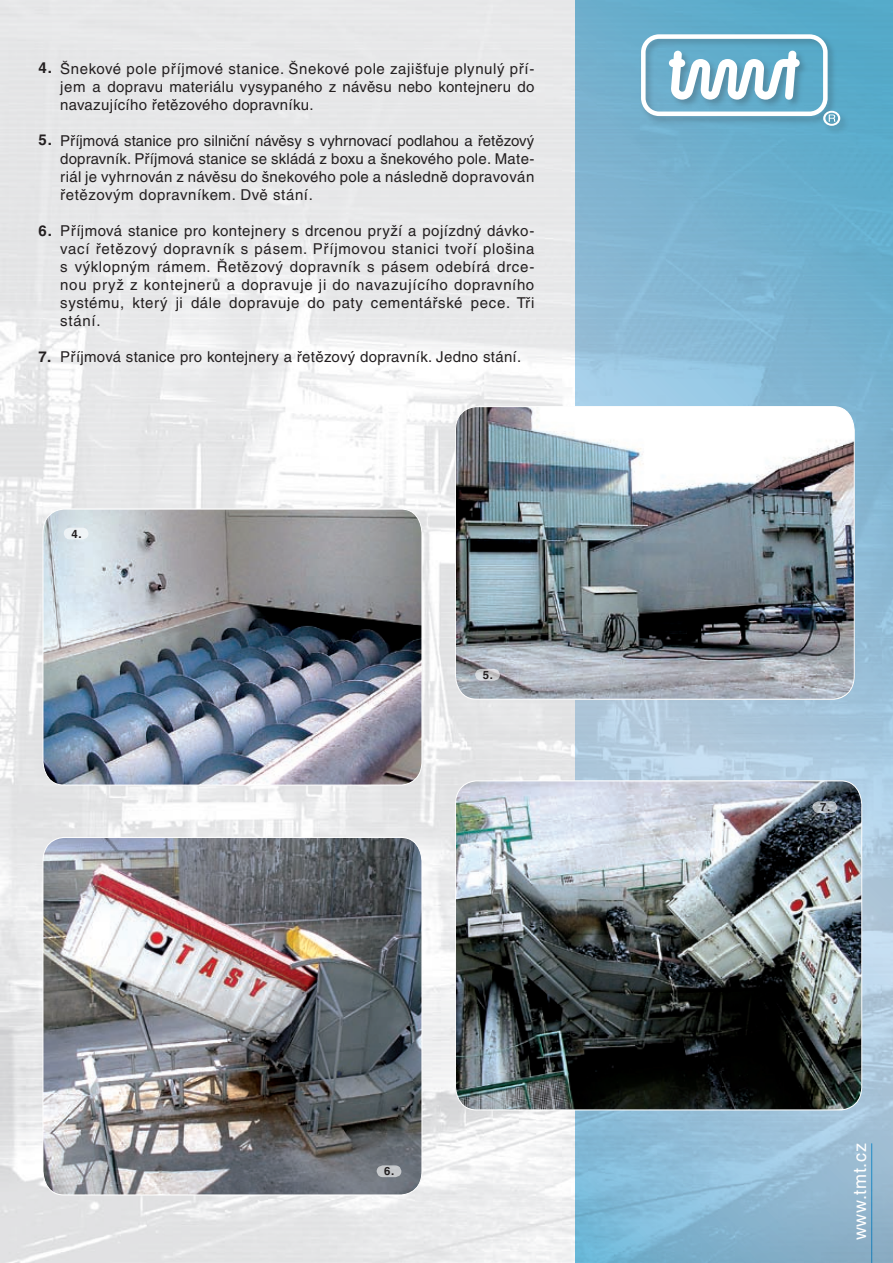
<style>
.page{position:relative;width:893px;height:1263px;background:#fff}
.page>*{position:absolute;margin:0;border:0;box-sizing:border-box;transform-origin:0 0}
.t1{font:18px "Helvetica CE";letter-spacing:.04em;color:#fff}
.t2{font:15px/18px "Helvetica CE";letter-spacing:.02em;color:#231f20;text-align:justify}
.t3{font:700 15px "Helvetica CE";color:#231f20}
.t4{font:700 11.4px "Helvetica CE";color:#231f20}
</style>
<div class="page">
<img style="left:0;top:0;width:575px;height:1263px">
<svg style="left:575px;top:0;width:318px;height:1263px;background:#87b9d4"></svg>
<img style="left:454px;top:780px;width:409px;height:331px">
<img style="left:42px;top:836px;width:381px;height:360px">
<img style="left:454px;top:406px;width:401px;height:294px">
<svg style="left:812px;top:801px;width:25px;height:12px"></svg>
<svg style="left:377px;top:1165px;width:24px;height:12px"></svg>
<img style="left:42px;top:508px;width:381px;height:278px">
<svg style="left:64px;top:528px;width:25px;height:11px"></svg>
<svg style="left:475px;top:669px;width:25px;height:12px"></svg>
<hr style="left:871px;top:1143px;width:1px;height:120px;background:#00aeef">
<div style="left:639px;top:32px;width:212px;height:105px;background:#231f20;opacity:.24"></div>
<svg style="left:641px;top:34px;width:199px;height:92px"></svg>
<p class="t3" style="left:39px;top:60px;width:15px">4.</p>
<p class="t3" style="left:39px;top:132px;width:15px">5.</p>
<p class="t3" style="left:39px;top:222px;width:15px">6.</p>
<p class="t3" style="left:39px;top:348px;width:14px">7.</p>
<p class="t2" style="left:60px;top:59px;width:476px">Šnekové pole příjmové stanice. Šnekové pole zajišťuje plynulý pří&shy;jem a dopravu materiálu vysypaného z návěsu nebo kontejneru do navazujícího řetězového dopravníku.</p>
<p class="t2" style="left:60px;top:131px;width:476px">Příjmová stanice pro silniční návěsy s vyhrnovací podlahou a řetězový dopravník. Příjmová stanice se skládá z boxu a šnekového pole. Mate&shy;riál je vyhrnován z návěsu do šnekového pole a následně dopravován řetězovým dopravníkem. Dvě stání.</p>
<p class="t2" style="left:60px;top:221px;width:476px">Příjmová stanice pro kontejnery s drcenou pryží a pojízdný dávko&shy;vací řetězový dopravník s pásem. Příjmovou stanici tvoří plošina s výklopným rámem. Řetězový dopravník s pásem odebírá drce&shy;nou pryž z kontejnerů a dopravuje ji do navazujícího dopravního systému, který ji dále dopravuje do paty cementářské pece. Tři stání.</p>
<p class="t2" style="left:60px;top:347px;width:463px">Příjmová stanice pro kontejnery a řetězový dopravník. Jedno stání.</p>
<p class="t4" style="left:71px;top:527px;width:12px">4.</p>
<p class="t4" style="left:483px;top:668px;width:12px">5.</p>
<p class="t4" style="left:384px;top:1165px;width:12px">6.</p>
<p class="t4" style="left:820px;top:800px;width:12px">7.</p>
<p class="t1" style="left:849px;top:1240px;width:99px;rotate:-90deg">www.tmt.cz</p>
</div>
